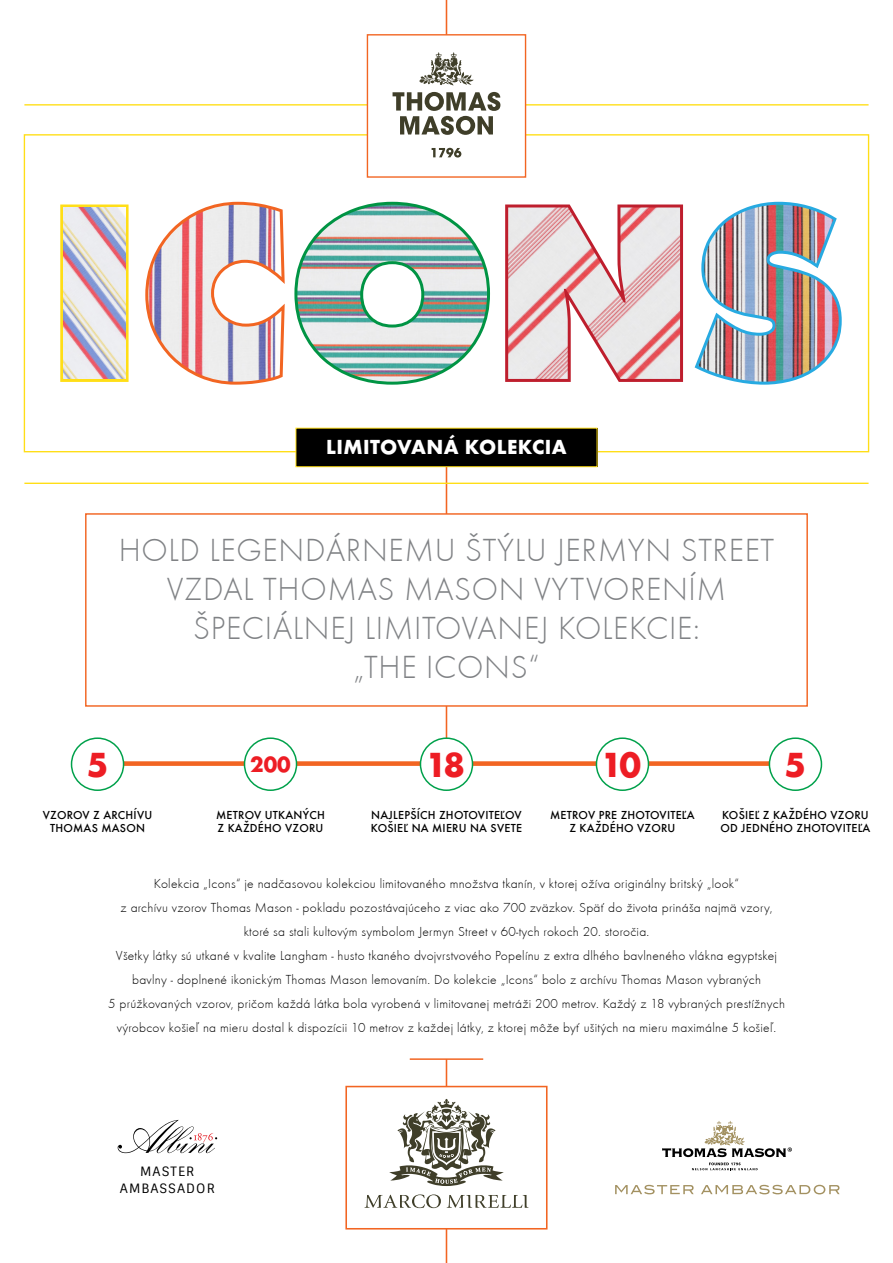
<style>
.page{position:relative;width:893px;height:1263px;background:#fff}
.page>*{position:absolute;margin:0;border:0;box-sizing:border-box;transform-origin:0 0}
.t1{font:700 36px "Futura TEE";color:#ed1d24}
.t2{font:300 33px/39px "Futura TEE";letter-spacing:.02em;color:#808285;text-align:center}
.t3{font:700 22.5px "Futura TEE";color:#ed1d24}
.t4{font:700 21px "Futura TEE";letter-spacing:.02em;color:#fff}
.t5{font:300 13.5px/24px "Futura TEE";letter-spacing:.02em;color:#000;text-align:center}
.t6{font:12.9px/17.2px "Sintony";letter-spacing:.08em;color:#000;text-align:center}
.t7{font:500 12px "Futura TEE";letter-spacing:.02em;color:#000}
</style>
<div class="page">
<hr style="left:446px;top:1059px;width:1px;height:204px;background:#f26522">
<hr style="left:446px;top:0;width:1px;height:786px;background:#f26522">
<hr style="left:410px;top:1058px;width:73px;height:2px;background:#f26522">
<hr style="left:24px;top:104px;width:844px;height:2px;background:#ffde17">
<hr style="left:24px;top:483px;width:844px;height:1px;background:#ffde17">
<div style="left:24px;top:134px;width:845px;height:318px;background:#fff;border:1px solid #ffde17"></div>
<div style="left:85px;top:513px;width:723px;height:194px;background:#fff;border:1px solid #f26522"></div>
<div style="left:367px;top:34px;width:159px;height:144px;background:#fff;border:1px solid #f26522"></div>
<div style="left:345px;top:1086px;width:203px;height:143px;background:#fff;border:2px solid #f26522"></div>
<svg style="left:432px;top:148px;width:29px;height:10px"></svg>
<svg style="left:393px;top:92px;width:107px;height:43px"></svg>
<svg style="left:419px;top:52px;width:55px;height:34px"></svg>
<div style="left:296px;top:428px;width:301px;height:39px;background:#000"></div>
<div style="left:295px;top:428px;width:302px;height:39px;border:1px solid #ffde17"></div>
<div style="left:122px;top:761px;width:649px;height:5px;background:#f26522"></div>
<div style="left:769px;top:737px;width:53px;height:54px;border:2px solid #00a14b;border-radius:50%"></div>
<div style="left:244px;top:738px;width:53px;height:52px;background:#fff;border-radius:50%"></div>
<div style="left:244px;top:737px;width:53px;height:54px;border:2px solid #00a14b;border-radius:50%"></div>
<div style="left:596px;top:738px;width:52px;height:52px;background:#fff;border-radius:50%"></div>
<div style="left:596px;top:737px;width:53px;height:54px;border:2px solid #00a14b;border-radius:50%"></div>
<div style="left:420px;top:738px;width:52px;height:52px;background:#fff;border-radius:50%"></div>
<div style="left:420px;top:737px;width:53px;height:54px;border:2px solid #00a14b;border-radius:50%"></div>
<div style="left:71px;top:737px;width:53px;height:54px;border:2px solid #00a14b;border-radius:50%"></div>
<svg style="left:364px;top:1194px;width:164px;height:14px"></svg>
<svg style="left:389px;top:1099px;width:115px;height:87px"></svg>
<svg style="left:662px;top:1121px;width:130px;height:49px"></svg>
<svg style="left:615px;top:1185px;width:79px;height:9px"></svg>
<svg style="left:701px;top:1185px;width:139px;height:9px"></svg>
<svg style="left:118px;top:1120px;width:99px;height:33px"></svg>
<svg style="left:60px;top:204px;width:69px;height:178px"></svg>
<svg style="left:145px;top:201px;width:345px;height:184px"></svg>
<svg style="left:505px;top:201px;width:337px;height:184px"></svg>
<img style="left:63px;top:207px;width:63px;height:172px">
<img style="left:148px;top:205px;width:133px;height:177px">
<img style="left:297px;top:205px;width:190px;height:177px">
<img style="left:508px;top:207px;width:172px;height:172px">
<img style="left:698px;top:205px;width:141px;height:177px">
<p class="t4" style="left:326px;top:434px;width:242px">LIMITOVANÁ KOLEKCIA</p>
<p class="t2" style="left:119px;top:531px;width:657px">HOLD LEGENDÁRNEMU ŠTÝLU JERMYN STREET<br>VZDAL THOMAS MASON VYTVORENÍM<br>ŠPECIÁLNEJ LIMITOVANEJ KOLEKCIE:</p>
<p class="t2" style="left:353px;top:648px;width:188px">„THE ICONS“</p>
<p class="t1" style="left:87px;top:742px;width:23px">5</p>
<p class="t3" style="left:250px;top:751px;width:42px">200</p>
<p class="t1" style="left:425px;top:742px;width:41px">18</p>
<p class="t1" style="left:601px;top:742px;width:42px">10</p>
<p class="t1" style="left:785px;top:742px;width:23px">5</p>
<p class="t7" style="left:43px;top:807px;width:111px">VZOROV Z ARCHÍVU</p>
<p class="t7" style="left:50px;top:821px;width:96px">THOMAS MASON</p>
<p class="t7" style="left:216px;top:807px;width:110px">METROV UTKANÝCH</p>
<p class="t7" style="left:218px;top:821px;width:107px">Z KAŽDÉHO VZORU</p>
<p class="t7" style="left:371px;top:807px;width:152px">NAJLEPŠÍCH ZHOTOVITEĽOV</p>
<p class="t7" style="left:371px;top:821px;width:153px">KOŠIEĽ NA MIERU NA SVETE</p>
<p class="t7" style="left:550px;top:807px;width:146px">METROV PRE ZHOTOVITEĽA</p>
<p class="t7" style="left:569px;top:821px;width:107px">Z KAŽDÉHO VZORU</p>
<p class="t7" style="left:722px;top:807px;width:148px">KOŠIEĽ Z KAŽDÉHO VZORU</p>
<p class="t7" style="left:720px;top:821px;width:152px">OD JEDNÉHO ZHOTOVITEĽA</p>
<p class="t5" style="left:154px;top:871px;width:587px">Kolekcia „Icons“ je nadčasovou kolekciou limitovaného množstva tkanín, v ktorej ožíva originálny britský „look“</p>
<p class="t5" style="left:121px;top:895px;width:653px">z archívu vzorov Thomas Mason - pokladu pozostávajúceho z viac ako 700 zväzkov. Späť do života prináša najmä vzory,</p>
<p class="t5" style="left:244px;top:919px;width:407px">ktoré sa stali kultovým symbolom Jermyn Street v 60-tych rokoch 20. storočia.</p>
<p class="t5" style="left:116px;top:943px;width:663px">Všetky látky sú utkané v kvalite Langham - husto tkaného dvojvrstvového Popelínu z extra dlhého bavlneného vlákna egyptskej</p>
<p class="t5" style="left:132px;top:967px;width:630px">bavlny - doplnené ikonickým Thomas Mason lemovaním. Do kolekcie „Icons“ bolo z archívu Thomas Mason vybraných</p>
<p class="t5" style="left:108px;top:991px;width:678px">5 prúžkovaných vzorov, pričom každá látka bola vyrobená v limitovanej metráži 200 metrov. Každý z 18 vybraných prestížnych výrobcov košieľ na mieru dostal k dispozícii 10 metrov z každej látky, z ktorej môže byť ušitých na mieru maximálne 5 košieľ.</p>
<p class="t6" style="left:120px;top:1163px;width:97px">MASTER<br>AMBASSADOR</p>
</div>
